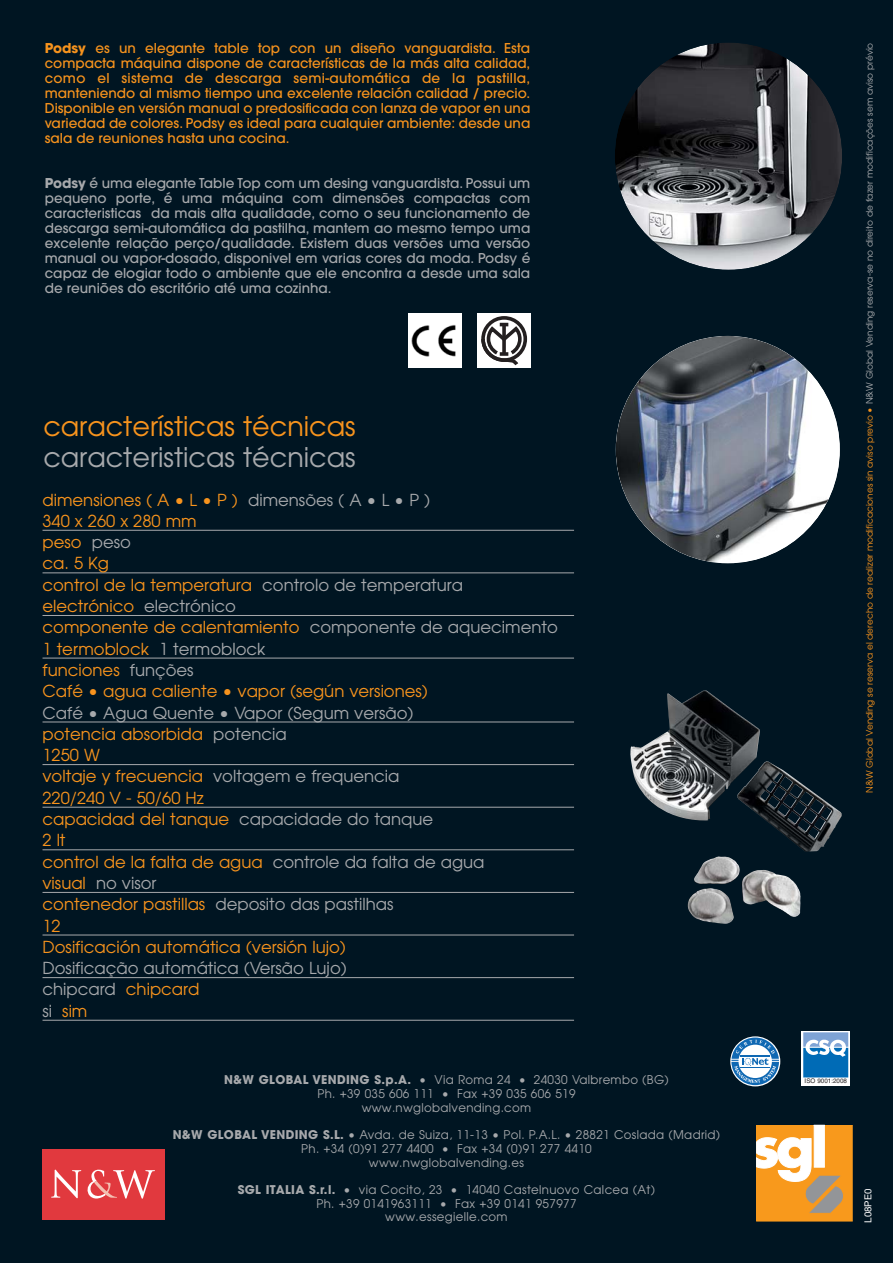
<style>
.page{position:relative;width:893px;height:1263px;background:#001522}
.page>*{position:absolute;margin:0;border:0;box-sizing:border-box;transform-origin:0 0}
.t1{font:27px "Avant Garde";color:#f7931d}
.t2{font:27px "Avant Garde";color:#a7a9ac}
.t3{font:16.5px/21.3px "Avant Garde";color:#f7931d}
.t4{font:16.5px/21.3px "Avant Garde";color:#a7a9ac}
.t5{font:500 13.5px/15px "Avant Garde";color:#a7a9ac;text-align:justify}
.t6{font:500 13.5px/15px "Avant Garde";color:#f7931d;text-align:justify}
.t7{font:12px/13.6px "Avant Garde";letter-spacing:.03em;color:#a7a9ac;text-align:center}
.t8{font:9.75px "Helvetica Neue";color:#fff}
.t9{font:9px "Avant Garde";color:#f7931d}
.t10{font:6.3px "Helvetica";color:#231f20}
.s1{font-weight:700}
.s2{color:#a7a9ac}
.s3{color:#f7931d}
</style>
<div class="page">
<hr style="left:43px;top:530px;width:531px;height:1px;background:#a7a9ac">
<hr style="left:43px;top:573px;width:531px;height:1px;background:#a7a9ac">
<hr style="left:43px;top:615px;width:531px;height:1px;background:#a7a9ac">
<hr style="left:43px;top:658px;width:531px;height:1px;background:#a7a9ac">
<hr style="left:43px;top:722px;width:531px;height:1px;background:#a7a9ac">
<hr style="left:43px;top:764px;width:531px;height:1px;background:#a7a9ac">
<hr style="left:43px;top:807px;width:531px;height:1px;background:#a7a9ac">
<hr style="left:43px;top:849px;width:531px;height:1px;background:#a7a9ac">
<hr style="left:43px;top:892px;width:531px;height:1px;background:#a7a9ac">
<hr style="left:43px;top:935px;width:531px;height:1px;background:#a7a9ac">
<hr style="left:43px;top:977px;width:531px;height:1px;background:#a7a9ac">
<hr style="left:43px;top:1020px;width:531px;height:1px;background:#a7a9ac">
<div style="left:757px;top:1125px;width:95px;height:96px;background:#f8991c"></div>
<svg style="left:757px;top:1125px;width:86px;height:88px"></svg>
<div style="left:42px;top:1149px;width:122px;height:70px;background:#e1393e"></div>
<svg style="left:51px;top:1170px;width:104px;height:28px"></svg>
<img style="left:409px;top:314px;width:52px;height:54px">
<div style="left:477px;top:314px;width:54px;height:54px;background:#fff"></div>
<div style="left:481px;top:316px;width:46px;height:46px;border:4px solid #231f20;border-radius:50%"></div>
<svg style="left:481px;top:323px;width:42px;height:42px"></svg>
<svg style="left:802px;top:1031px;width:48px;height:55px"></svg>
<svg style="left:803px;top:1032px;width:45px;height:45px;background:#5095cb"></svg>
<svg style="left:731px;top:1037px;width:48px;height:48px;background:#729abb"></svg>
<img style="left:615px;top:43px;width:227px;height:227px;border-radius:50%">
<img style="left:630px;top:690px;width:212px;height:162px">
<img style="left:687px;top:856px;width:113px;height:68px">
<img style="left:616px;top:336px;width:224px;height:227px;border-radius:50%">
<p class="t6" style="left:45px;top:41px;width:487px"><span class="s1">Podsy</span> es un elegante table top con un diseño vanguardista. Esta compacta máquina dispone de características de la más alta calidad, como el sistema de descarga semi-automática de la pastilla, manteniendo al mismo tiempo una excelente relación calidad / precio.<br>Disponible en versión manual o predosificada con lanza de vapor en una variedad de colores. Podsy es ideal para cualquier ambiente: desde una sala de reuniones hasta una cocina.</p>
<p class="t5" style="left:45px;top:176px;width:487px"><span class="s1">Podsy</span> é uma elegante Table Top com um desing vanguardista. Possui um pequeno porte, é uma máquina com dimensões compactas com caracteristicas da mais alta qualidade, como o seu funcionamento de descarga semi-automática da pastilha, mantem ao mesmo tempo uma excelente relação perço/qualidade. Existem duas versões uma versão manual ou vapor-dosado, disponivel em varias cores da moda. Podsy é capaz de elogiar todo o ambiente que ele encontra a desde uma sala de reuniões do escritório até uma cozinha.</p>
<h1 class="t1" style="left:43px;top:415px;width:314px">características técnicas</h1>
<h1 class="t2" style="left:43px;top:447px;width:314px">caracteristicas técnicas</h1>
<p class="t3" style="left:43px;top:490px;width:517px">dimensiones ( A • L • P ) <span class="s2">dimensões ( A • L • P )<br></span>340 x 260 x 280 mm<br>peso <span class="s2">peso<br></span>ca. 5 Kg<br>control de la temperatura <span class="s2">controlo de temperatura </span>electrónico <span class="s2">electrónico<br></span>componente de calentamiento <span class="s2">componente de aquecimento<br></span>1 termoblock <span class="s2">1 termoblock<br></span>funciones <span class="s2">funções<br></span>Café • agua caliente • vapor (según versiones)</p>
<p class="t3" style="left:43px;top:703px;width:444px"><span class="s2">Café • Agua Quente • Vapor (Segum versão) </span>potencia absorbida <span class="s2">potencia<br></span>1250 W<br>voltaje y frecuencia <span class="s2">voltagem e frequencia<br></span>220/240 V - 50/60 Hz<br>capacidad del tanque <span class="s2">capacidade do tanque<br></span>2 lt<br>control de la falta de agua <span class="s2">controle da falta de agua </span>visual <span class="s2">no visor<br></span>contenedor pastillas <span class="s2">deposito das pastilhas<br></span>12<br>Dosificación automática (versión lujo)</p>
<p class="t4" style="left:43px;top:959px;width:306px">Dosificação automática (Versão Lujo) chipcard <span class="s3">chipcard<br></span>si <span class="s3">sim</span></p>
<p class="t9" style="left:866px;top:793px;width:752px;rotate:-90deg">N&amp;W Global Vending se reserva el derecho de realizer modificaciones sin aviso previo • <span class="s2">N&amp;W Global Vending reserva-se no direito de fazer modificações sem aviso prévio</span></p>
<p class="t7" style="left:224px;top:1074px;width:446px"><span class="s1">N&amp;W GLOBAL VENDING S.p.A.</span> • Via Roma 24 • 24030 Valbrembo (BG)</p>
<p class="t10" style="left:805px;top:1078px;width:44px">ISO 9001:2008</p>
<p class="t7" style="left:317px;top:1088px;width:260px">Ph. +39 035 606 111 • Fax +39 035 606 519 www.nwglobalvending.com</p>
<p class="t7" style="left:173px;top:1129px;width:549px"><span class="s1">N&amp;W GLOBAL VENDING S.L.</span> • Avda. de Suiza, 11-13 • Pol. P.A.L. • 28821 Coslada (Madrid)<br>Ph. +34 (0)91 277 4400 • Fax +34 (0)91 277 4410<br>www.nwglobalvending.es</p>
<p class="t7" style="left:238px;top:1184px;width:419px"><span class="s1">SGL ITALIA S.r.l.</span> • via Cocito, 23 • 14040 Castelnuovo Calcea (At)<br>Ph. +39 0141963111 • Fax +39 0141 957977<br>www.essegielle.com</p>
<p class="t8" style="left:864px;top:1223px;width:35px;rotate:-90deg">L08PE0</p>
</div>
